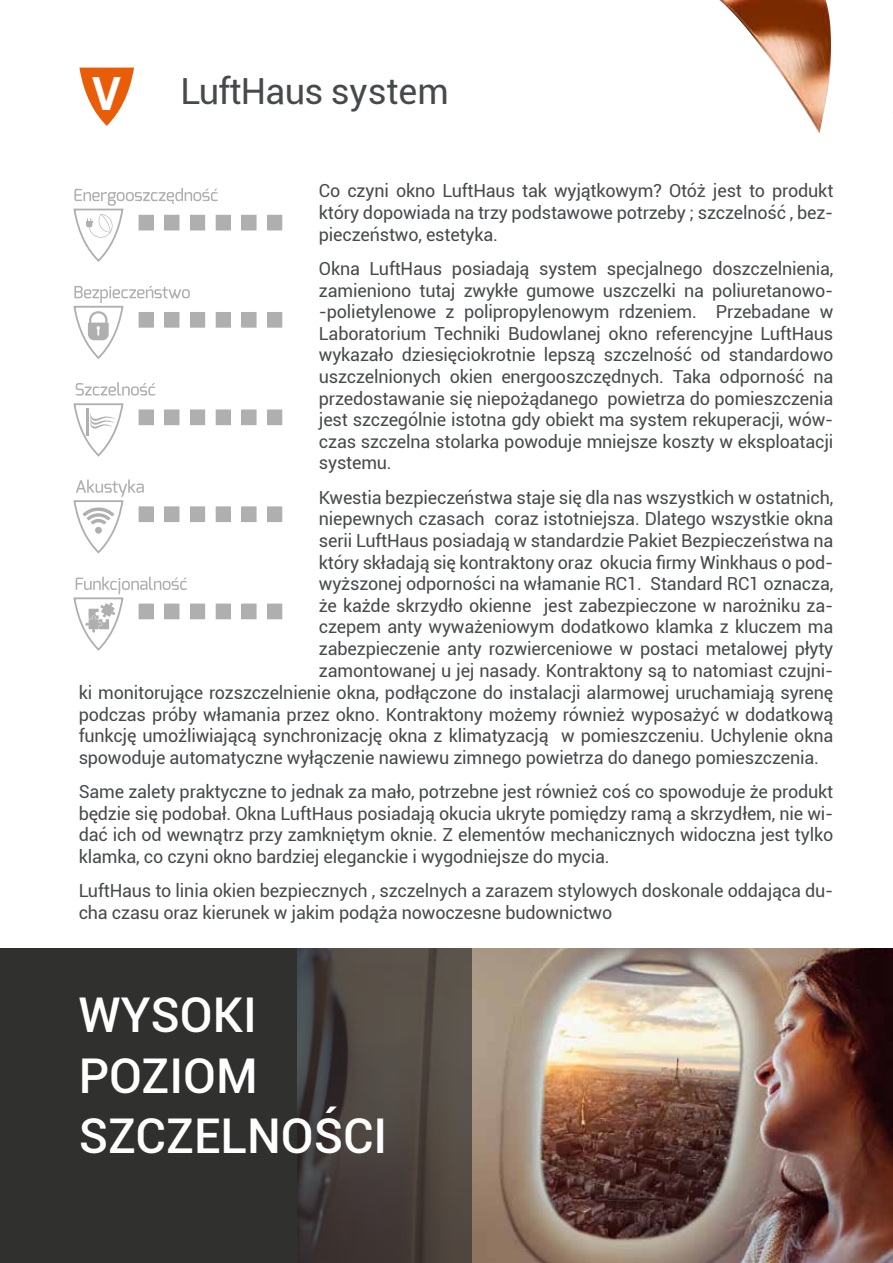
<style>
.page{position:relative;width:893px;height:1263px;background:#fff}
.page>*{position:absolute;margin:0;border:0;box-sizing:border-box;transform-origin:0 0}
.t1{font:500 48px/60.3px "Roboto";color:#fff}
.t2{font:700 45px "Exo";color:#fff}
.t3{font:36px "Roboto";letter-spacing:-.02em;color:#474a4c}
.t4{font:18px/21.6px "Roboto";letter-spacing:-.01em;color:#474a4c;text-align:justify}
</style>
<div class="page">
<div style="left:0;top:948px;width:344px;height:315px;background:#30302f"></div>
<div style="left:139px;top:507px;width:14px;height:15px;background:#afafb0"></div>
<div style="left:139px;top:410px;width:14px;height:15px;background:#afafb0"></div>
<div style="left:216px;top:507px;width:14px;height:15px;background:#afafb0"></div>
<div style="left:216px;top:410px;width:14px;height:15px;background:#afafb0"></div>
<div style="left:216px;top:604px;width:14px;height:15px;background:#afafb0"></div>
<div style="left:165px;top:507px;width:14px;height:15px;background:#afafb0"></div>
<div style="left:165px;top:410px;width:14px;height:15px;background:#afafb0"></div>
<div style="left:242px;top:507px;width:14px;height:15px;background:#afafb0"></div>
<div style="left:242px;top:410px;width:14px;height:15px;background:#afafb0"></div>
<div style="left:242px;top:604px;width:14px;height:15px;background:#afafb0"></div>
<div style="left:190px;top:507px;width:15px;height:15px;background:#afafb0"></div>
<div style="left:190px;top:410px;width:15px;height:15px;background:#afafb0"></div>
<div style="left:190px;top:604px;width:15px;height:15px;background:#afafb0"></div>
<div style="left:268px;top:507px;width:14px;height:15px;background:#afafb0"></div>
<div style="left:268px;top:410px;width:14px;height:15px;background:#afafb0"></div>
<div style="left:268px;top:604px;width:14px;height:15px;background:#afafb0"></div>
<svg style="left:73px;top:479px;width:71px;height:75px"></svg>
<svg style="left:73px;top:577px;width:114px;height:74px"></svg>
<svg style="left:73px;top:188px;width:145px;height:74px"></svg>
<div style="left:139px;top:215px;width:14px;height:15px;background:#afafb0"></div>
<div style="left:216px;top:215px;width:14px;height:15px;background:#afafb0"></div>
<div style="left:216px;top:312px;width:14px;height:15px;background:#afafb0"></div>
<div style="left:165px;top:215px;width:14px;height:15px;background:#afafb0"></div>
<div style="left:242px;top:215px;width:14px;height:15px;background:#afafb0"></div>
<div style="left:242px;top:312px;width:14px;height:15px;background:#afafb0"></div>
<div style="left:190px;top:215px;width:15px;height:15px;background:#afafb0"></div>
<div style="left:190px;top:312px;width:15px;height:15px;background:#afafb0"></div>
<div style="left:268px;top:215px;width:14px;height:15px;background:#afafb0"></div>
<div style="left:268px;top:312px;width:14px;height:15px;background:#afafb0"></div>
<svg style="left:73px;top:286px;width:117px;height:73px"></svg>
<svg style="left:76px;top:382px;width:79px;height:14px"></svg>
<svg style="left:73px;top:403px;width:51px;height:54px"></svg>
<hr style="left:86px;top:408px;width:2px;height:28px;background:#afafb0">
<svg style="left:79px;top:68px;width:55px;height:58px"></svg>
<img style="left:719px;top:0;width:112px;height:134px">
<img style="left:472px;top:948px;width:421px;height:315px">
<svg style="left:297px;top:948px;width:175px;height:315px"></svg>
<h2 class="t2" style="left:91px;top:65px;width:32px">V</h2>
<h3 class="t3" style="left:180px;top:66px;width:270px">LuftHaus system</h3>
<p class="t4" style="left:319px;top:180px;width:516px">Co czyni okno LuftHaus tak wyjątkowym? Otóż jest to produkt który dopowiada na trzy podstawowe potrzeby ; szczelność , bez&shy;pieczeństwo, estetyka.</p>
<p class="t4" style="left:319px;top:257px;width:516px">Okna LuftHaus posiadają system specjalnego doszczelnienia, zamieniono tutaj zwykłe gumowe uszczelki na poliuretanowo--polietylenowe z polipropylenowym rdzeniem. Przebadane w Laboratorium Techniki Budowlanej okno referencyjne LuftHaus wykazało dziesięciokrotnie lepszą szczelność od standardowo uszczelnionych okien energooszczędnych. Taka odporność na przedostawanie się niepożądanego powietrza do pomieszczenia jest szczególnie istotna gdy obiekt ma system rekuperacji, wów&shy;czas szczelna stolarka powoduje mniejsze koszty w eksploatacji systemu.</p>
<p class="t4" style="left:319px;top:486px;width:516px">Kwestia bezpieczeństwa staje się dla nas wszystkich w ostatnich,</p>
<p class="t4" style="left:319px;top:507px;width:516px">niepewnych czasach coraz istotniejsza. Dlatego wszystkie okna</p>
<p class="t4" style="left:319px;top:529px;width:516px">serii LuftHaus posiadają w standardzie Pakiet Bezpieczeństwa na</p>
<p class="t4" style="left:319px;top:551px;width:516px">który składają się kontraktony oraz okucia firmy Winkhaus o pod-</p>
<p class="t4" style="left:319px;top:572px;width:516px">wyższonej odporności na włamanie RC1. Standard RC1 oznacza,</p>
<p class="t4" style="left:319px;top:594px;width:516px">że każde skrzydło okienne jest zabezpieczone w narożniku za-</p>
<p class="t4" style="left:319px;top:615px;width:516px">czepem anty wyważeniowym dodatkowo klamka z kluczem ma</p>
<p class="t4" style="left:319px;top:637px;width:516px">zabezpieczenie anty rozwierceniowe w postaci metalowej płyty</p>
<p class="t4" style="left:319px;top:659px;width:516px">zamontowanej u jej nasady. Kontraktony są to natomiast czujni-</p>
<p class="t4" style="left:79px;top:681px;width:756px">ki monitorujące rozszczelnienie okna, podłączone do instalacji alarmowej uruchamiają syrenę</p>
<p class="t4" style="left:79px;top:703px;width:756px">podczas próby włamania przez okno. Kontraktony możemy również wyposażyć w dodatkową</p>
<p class="t4" style="left:79px;top:724px;width:756px">funkcję umożliwiającą synchronizację okna z klimatyzacją w pomieszczeniu. Uchylenie okna</p>
<p class="t4" style="left:79px;top:746px;width:742px">spowoduje automatyczne wyłączenie nawiewu zimnego powietrza do danego pomieszczenia.</p>
<p class="t4" style="left:79px;top:780px;width:756px">Same zalety praktyczne to jednak za mało, potrzebne jest również coś co spowoduje że produkt będzie się podobał. Okna LuftHaus posiadają okucia ukryte pomiędzy ramą a skrzydłem, nie wi&shy;dać ich od wewnątrz przy zamkniętym oknie. Z elementów mechanicznych widoczna jest tylko klamka, co czyni okno bardziej eleganckie i wygodniejsze do mycia.</p>
<p class="t4" style="left:79px;top:879px;width:756px">LuftHaus to linia okien bezpiecznych , szczelnych a zarazem stylowych doskonale oddająca du&shy;cha czasu oraz kierunek w jakim podąża nowoczesne budownictwo</p>
<h1 class="t1" style="left:79px;top:983px;width:310px">WYSOKI<br>POZIOM<br>SZCZELNOŚCI</h1>
</div>
